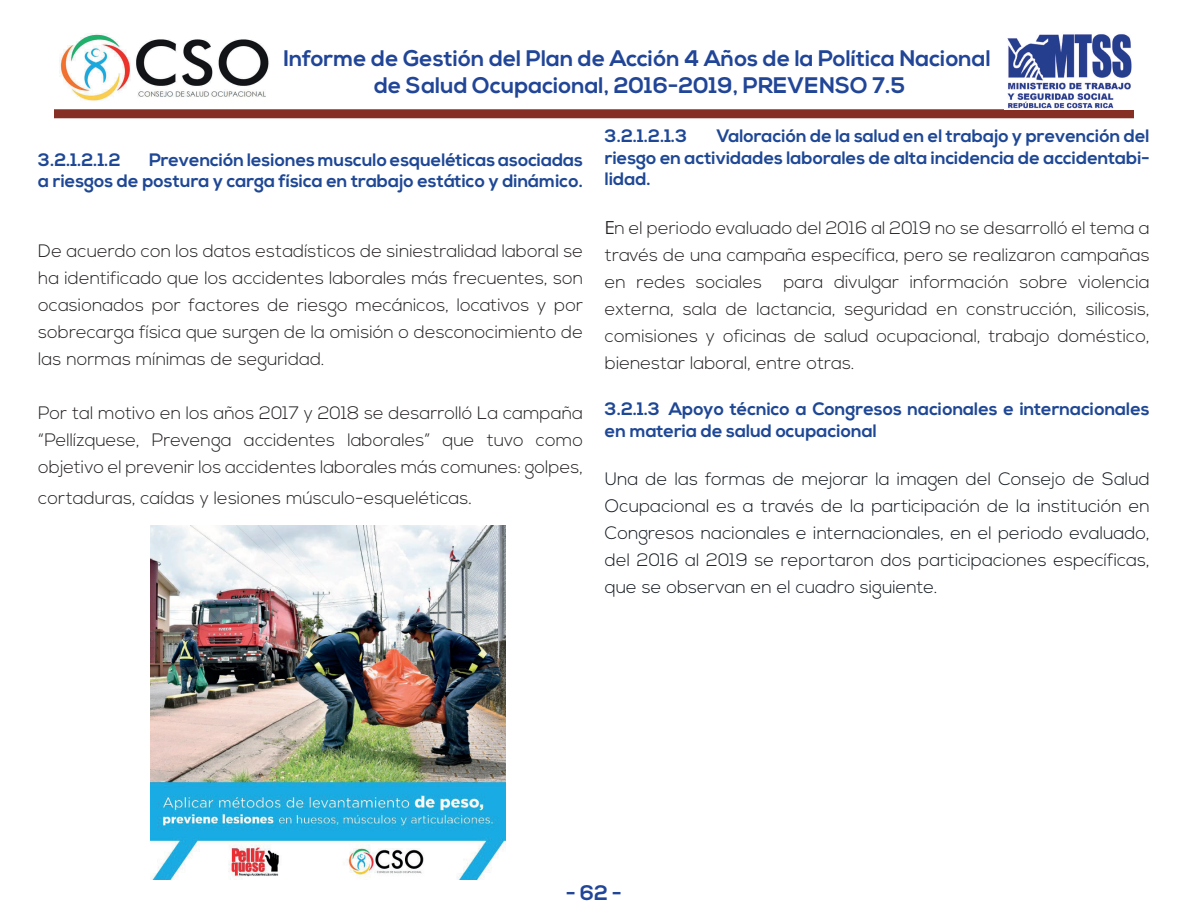
<style>
.page{position:relative;width:1188px;height:918px;background:#fff}
.page>*{position:absolute;margin:0;border:0;box-sizing:border-box;transform-origin:0 0}
.t1{font:700 22.5px/27px "Nexa";color:#214597;text-align:center}
.t2{font:700 21px "Nexa";color:#214597}
.t3{font:300 18px/27px "Nexa";color:#231f20;text-align:justify}
.t4{font:700 18px/21.6px "Nexa";color:#1e4795;text-align:justify}
.t5{font:300 18px/27px "Nexa";color:#11181e;text-align:justify}
.s1{font-size:20.25px;color:#343538}
.s2{font-family:"Century Gothic";font-weight:400}
</style>
<div class="page">
<img style="left:59px;top:33px;width:210px;height:68px">
<div style="left:54px;top:109px;width:1080px;height:9px;background:#862f25"></div>
<img style="left:1007px;top:34px;width:125px;height:75px">
<img style="left:151px;top:525px;width:354px;height:355px">
<p class="t1" style="left:284px;top:45px;width:709px">Informe de Gestión del Plan de Acción 4 Años de la Política Nacional de Salud Ocupacional, 2016-2019, PREVENSO 7.5</p>
<p class="t4" style="left:38px;top:149px;width:546px;text-align:right">Prevención lesiones musculo esqueléticas asociadas<br>a riesgos de postura y carga física en trabajo estático y dinámico.</p>
<p class="t4" style="left:38px;top:149px;width:84px">3.2.1.2.1.2</p>
<p class="t3" style="left:38px;top:239px;width:546px">De acuerdo con los datos estadísticos de siniestralidad laboral se ha identificado que los accidentes laborales más frecuentes, son ocasionados por factores de riesgo mecánicos, locativos y por sobrecarga física que surgen de la omisión o desconocimiento de las normas mínimas de seguridad.</p>
<p class="t3" style="left:38px;top:401px;width:546px">Por tal motivo en los años 2017 y 2018 se desarrolló La campaña “Pellízquese, Prevenga accidentes laborales” que tuvo como objetivo el prevenir los accidentes laborales más comunes: golpes,</p>
<p class="t3" style="left:38px;top:485px;width:436px">cortaduras, caídas y lesiones músculo-esqueléticas<span class="s1">.</span></p>
<p class="t4" style="left:605px;top:126px;width:546px;text-indent:111px">Valoración de la salud en el trabajo y prevención del riesgo en actividades laborales de alta incidencia de accidentabi&shy;lidad.</p>
<p class="t3" style="left:605px;top:215px;width:546px"><span class="s2">E</span>n el periodo evaluado del 2016 al 2019 no se desarrolló el tema a través de una campaña específica, pero se realizaron campañas en redes sociales para divulgar información sobre violencia externa, sala de lactancia, seguridad en construcción, silicosis, comisiones y oficinas de salud ocupacional, trabajo doméstico, bienestar laboral, entre otras.</p>
<p class="t4" style="left:605px;top:399px;width:546px">3.2.1.3 Apoyo técnico a Congresos nacionales e internacionales en materia de salud ocupacional</p>
<p class="t5" style="left:605px;top:467px;width:546px">Una de las formas de mejorar la imagen del Consejo de Salud Ocupacional es a través de la participación de la institución en Congresos nacionales e internacionales, en el periodo evaluado, del 2016 al 2019 se reportaron dos participaciones específicas, que se observan en el cuadro siguiente.</p>
<p class="t4" style="left:605px;top:126px;width:84px">3.2.1.2.1.3</p>
<p class="t2" style="left:566px;top:880px;width:57px">- 62 -</p>
</div>
